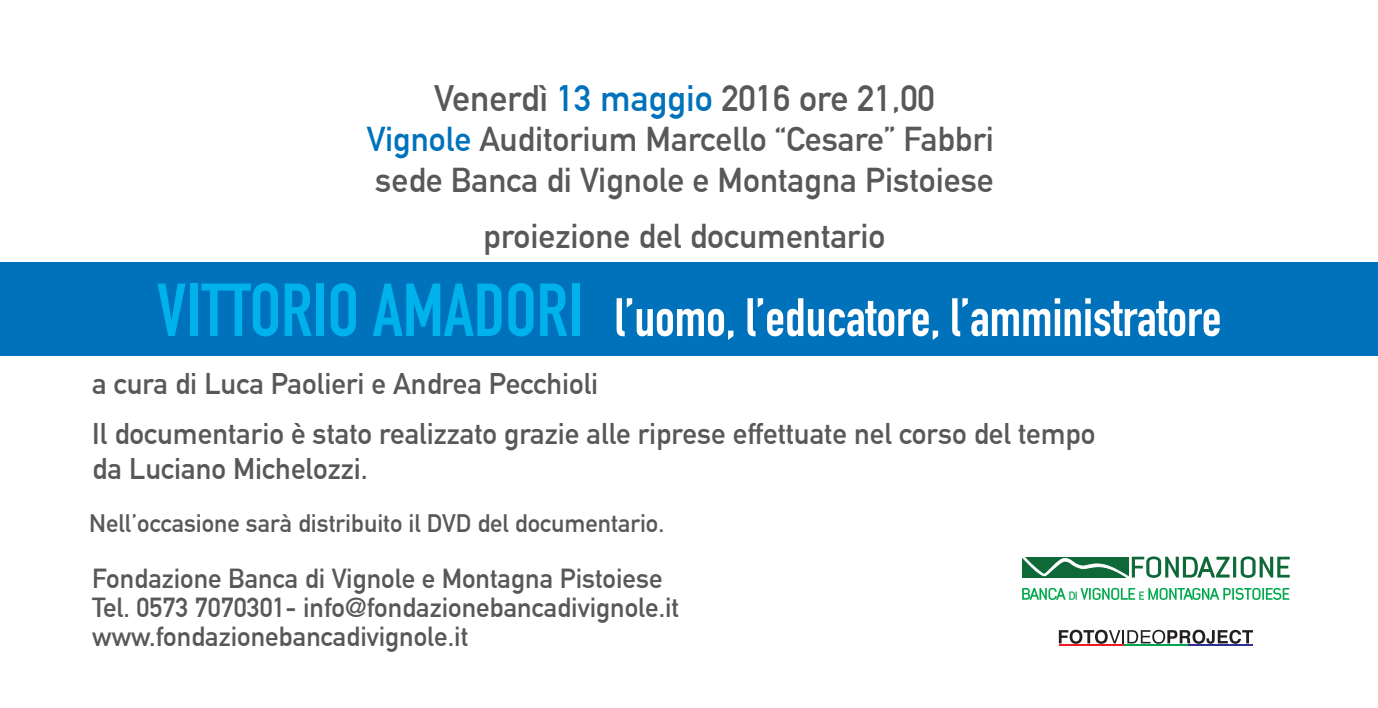
<style>
.page{position:relative;width:1378px;height:708px;background:#fff}
.page>*{position:absolute;margin:0;border:0;box-sizing:border-box;transform-origin:0 0}
.t1{font:700 53.1px "DIN Condensed";color:#fff}
.t2{font:700 36px "DIN Alternate";color:#57585a}
.t3{font:700 33.75px/40.5px "DIN Alternate";color:#57585a}
.t4{font:700 29.25px/50.4px "DIN Alternate";color:#57585a}
.t5{font:700 27px/29.2px "DIN Alternate";color:#57585a}
.t6{font:700 24.75px "DIN Alternate";color:#57585a}
.s1{color:#0072bc}
.s2{font-size:73.8px;color:#00b2eb}
</style>
<div class="page">
<div style="left:0;top:263px;width:1378px;height:93px;background:#0072bc"></div>
<svg style="left:1059px;top:630px;width:194px;height:14px"></svg>
<hr style="left:1123px;top:644px;width:65px;height:2px;background:#00a54f">
<hr style="left:1188px;top:644px;width:65px;height:2px;background:#2e3092">
<hr style="left:1059px;top:644px;width:64px;height:2px;background:#ee1d23">
<svg style="left:1022px;top:588px;width:267px;height:12px"></svg>
<svg style="left:1022px;top:556px;width:267px;height:22px"></svg>
<p class="t2" style="left:434px;top:71px;width:502px">Venerdì <span class="s1">13 maggio</span> 2016 ore 21,00</p>
<p class="t3" style="left:367px;top:117px;width:628px"><span class="s1">Vignole</span> Auditorium Marcello “Cesare” Fabbri sede Banca di Vignole e Montagna Pistoiese</p>
<p class="t3" style="left:483px;top:214px;width:403px">proiezione del documentario</p>
<h1 class="t1" style="left:157px;top:286px;width:1066px"><span class="s2">VITTORIO AMADORI</span> l’uomo, l’educatore, l’amministratore</h1>
<p class="t4" style="left:92px;top:356px;width:1005px">a cura di Luca Paolieri e Andrea Pecchioli<br>Il documentario è stato realizzato grazie alle riprese effettuate nel corso del tempo</p>
<p class="t4" style="left:92px;top:442px;width:277px">da Luciano Michelozzi.</p>
<p class="t6" style="left:89px;top:504px;width:576px">Nell’occasione sarà distribuito il DVD del documentario.</p>
<p class="t5" style="left:92px;top:562px;width:588px">Fondazione Banca di Vignole e Montagna Pistoiese<br>Tel. 0573 7070301- info@fondazionebancadivignole.it www.fondazionebancadivignole.it</p>
</div>
